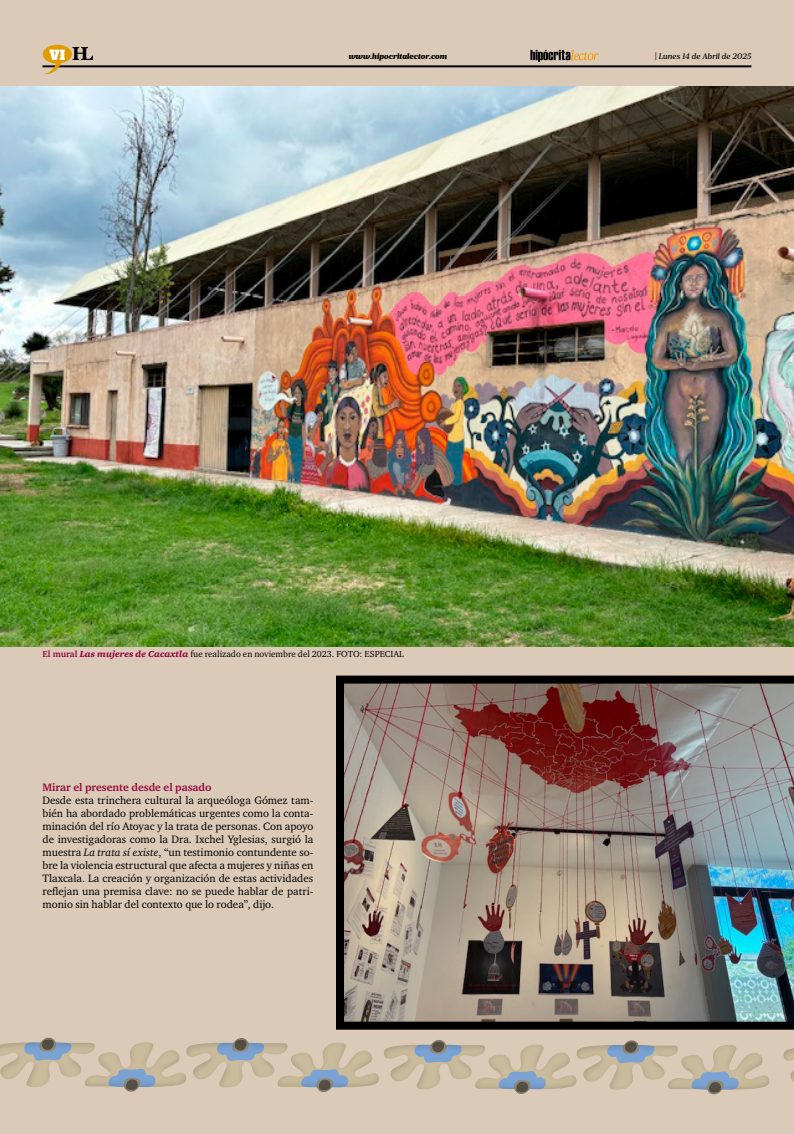
<style>
.page{position:relative;width:794px;height:1134px;background:#dbcab7}
.page>*{position:absolute;margin:0;border:0;box-sizing:border-box;transform-origin:0 0}
.t1{font:13px "Alfa Slab One";color:#fff}
.t2{font:11px/13px "Charter ITC Pro";color:#000;text-align:justify}
.t3{font:700 11px "Charter ITC Pro";color:#93073d}
.t4{font:9px "Charter ITC Pro";color:#000}
.t5{font:italic 900 8px "Prumo Banner";color:#000}
.t6{font:italic 500 8px "Prumo Banner";color:#000}
.s1{font-weight:900;font-style:normal;color:#7e0e05}
.s2{font-weight:700;color:#93073d}
.s3{font-weight:900;font-style:italic;color:#93073d}
.s4{font-style:italic}
</style>
<div class="page">
<hr style="left:43px;top:65px;width:708px;height:2px;background:#020002">
<svg style="left:43px;top:45px;width:50px;height:29px"></svg>
<svg style="left:530px;top:50px;width:69px;height:12px"></svg>
<svg style="left:0;top:1037px;width:794px;height:58px"></svg>
<img style="left:0;top:86px;width:794px;height:560px">
<img style="left:336px;top:676px;width:458px;height:354px">
<p class="t1" style="left:50px;top:44px;width:17px">VI</p>
<p class="t5" style="left:349px;top:51px;width:100px">www.hipocritalector.com</p>
<p class="t6" style="left:655px;top:51px;width:98px"><span class="s1">|</span> Lunes 14 de Abril de 2025</p>
<p class="t4" style="left:43px;top:648px;width:363px"><span class="s2">El mural</span> <span class="s3">Las mujeres de Cacaxtla</span> fue realizado en noviembre del 2023. FOTO: ESPECIAL</p>
<p class="t3" style="left:43px;top:780px;width:170px">Mirar el presente desde el pasado</p>
<p class="t2" style="left:43px;top:793px;width:272px">Desde esta trinchera cultural la arqueóloga Gómez tam&shy;bién ha abordado problemáticas urgentes como la conta&shy;minación del río Atoyac y la trata de personas. Con apoyo de investigadoras como la Dra. Ixchel Yglesias, surgió la muestra <span class="s4">La trata sí existe</span>, “un testimonio contundente so&shy;bre la violencia estructural que afecta a mujeres y niñas en Tlaxcala. La creación y organización de estas actividades reflejan una premisa clave: no se puede hablar de patri&shy;monio sin hablar del contexto que lo rodea”, dijo.</p>
</div>
